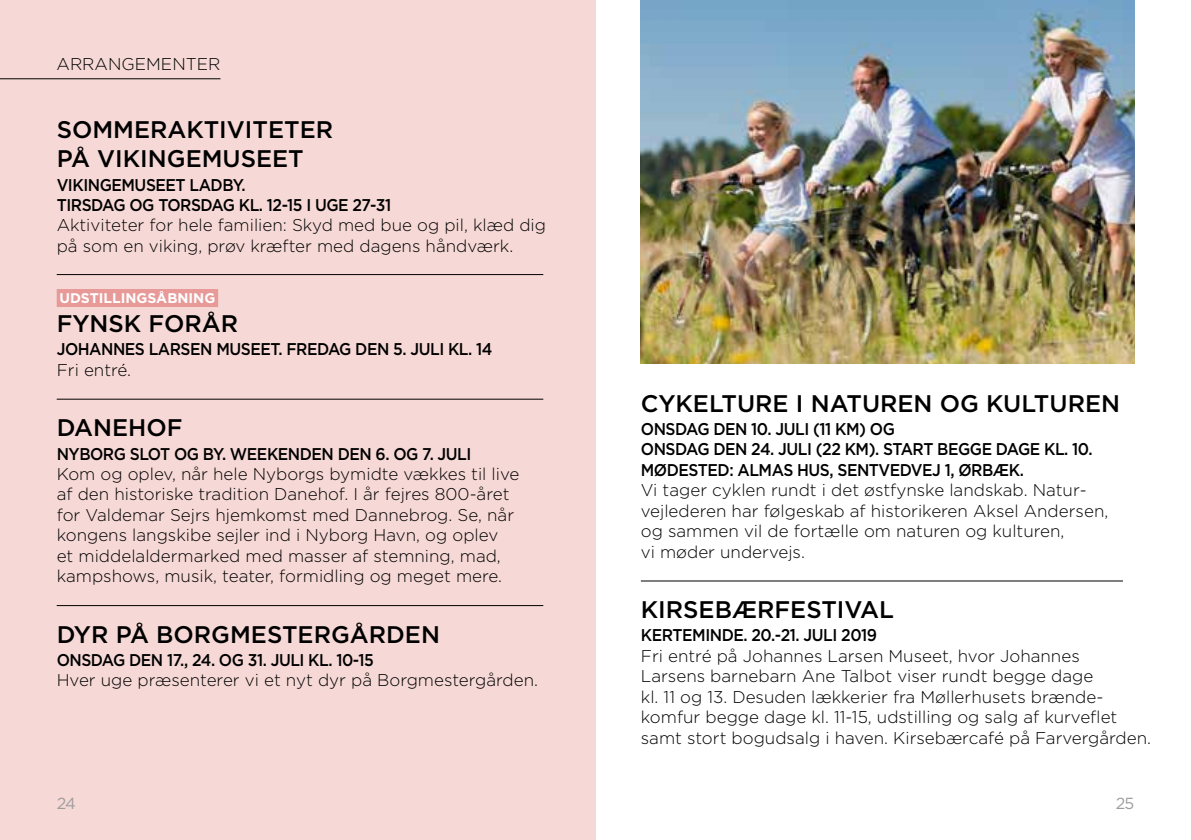
<style>
.page{position:relative;width:1191px;height:840px;background:#fff}
.page>*{position:absolute;margin:0;border:0;box-sizing:border-box;transform-origin:0 0}
.t1{font:500 24px/28.8px "Gotham";color:#000}
.t2{font:300 17px/20.4px "Gotham";color:#000}
.t3{font:500 17px/20.4px "Gotham";letter-spacing:-.03em;color:#000;scale:.92 1}
.t4{font:16px "Gotham";color:#9d9d9c}
.t5{font:700 14px "Gotham";color:#fff}
</style>
<div class="page">
<div style="left:0;top:0;width:595px;height:839px;background:#f6d9d6"></div>
<hr style="left:57px;top:274px;width:486px;height:1px;background:#000">
<div style="left:57px;top:289px;width:161px;height:18px;background:#e89a99"></div>
<hr style="left:57px;top:398px;width:486px;height:1px;background:#000">
<hr style="left:57px;top:605px;width:486px;height:1px;background:#000">
<hr style="left:0;top:78px;width:220px;height:1px;background:#000">
<hr style="left:641px;top:580px;width:482px;height:1px;background:#000">
<img style="left:641px;top:0;width:493px;height:363px">
<p class="t2" style="left:57px;top:54px;width:165px">ARRANGEMENTER</p>
<h1 class="t1" style="left:57px;top:115px;width:278px">SOMMERAKTIVITETER<br>PÅ VIKINGEMUSEET</h1>
<p class="t3" style="left:57px;top:174px;width:365px">VIKINGEMUSEET LADBY.<br>TIRSDAG OG TORSDAG KL. 12-15 I UGE 27-31</p>
<p class="t2" style="left:57px;top:214px;width:491px">Aktiviteter for hele familien: Skyd med bue og pil, klæd dig på som en viking, prøv kræfter med dagens håndværk.</p>
<p class="t5" style="left:60px;top:289px;width:157px">UDSTILLINGSÅBNING</p>
<h1 class="t1" style="left:57px;top:308px;width:183px">FYNSK FORÅR</h1>
<p class="t3" style="left:57px;top:338px;width:475px">JOHANNES LARSEN MUSEET. FREDAG DEN 5. JULI KL. 14</p>
<p class="t2" style="left:57px;top:359px;width:76px">Fri entré.</p>
<h1 class="t1" style="left:57px;top:413px;width:127px">DANEHOF</h1>
<p class="t3" style="left:57px;top:443px;width:452px">NYBORG SLOT OG BY. WEEKENDEN DEN 6. OG 7. JULI</p>
<p class="t2" style="left:57px;top:463px;width:464px">Kom og oplev, når hele Nyborgs bymidte vækkes til live af den historiske tradition Danehof. I år fejres 800-året for Valdemar Sejrs hjemkomst med Dannebrog. Se, når kongens langskibe sejler ind i Nyborg Havn, og oplev<br>et middelaldermarked med masser af stemning, mad, kampshows, musik, teater, formidling og meget mere.</p>
<h1 class="t1" style="left:57px;top:619px;width:385px">DYR PÅ BORGMESTERGÅRDEN</h1>
<p class="t3" style="left:57px;top:649px;width:346px">ONSDAG DEN 17., 24. OG 31. JULI KL. 10-15</p>
<p class="t2" style="left:57px;top:669px;width:483px">Hver uge præsenterer vi et nyt dyr på Borgmestergården.</p>
<h1 class="t1" style="left:641px;top:388px;width:481px">CYKELTURE I NATUREN OG KULTUREN</h1>
<p class="t3" style="left:641px;top:418px;width:492px">ONSDAG DEN 10. JULI (11 KM) OG<br>ONSDAG DEN 24. JULI (22 KM). START BEGGE DAGE KL. 10.<br>MØDESTED: ALMAS HUS, SENTVEDVEJ 1, ØRBÆK.</p>
<p class="t2" style="left:641px;top:479px;width:469px">Vi tager cyklen rundt i det østfynske landskab. Natur&shy;vejlederen har følgeskab af historikeren Aksel Andersen, og sammen vil de fortælle om naturen og kulturen,<br>vi møder undervejs.</p>
<h1 class="t1" style="left:641px;top:594px;width:254px">KIRSEBÆRFESTIVAL</h1>
<p class="t3" style="left:641px;top:624px;width:258px">KERTEMINDE. 20.-21. JULI 2019</p>
<p class="t2" style="left:641px;top:644px;width:512px">Fri entré på Johannes Larsen Museet, hvor Johannes<br>Larsens barnebarn Ane Talbot viser rundt begge dage<br>kl. 11 og 13. Desuden lækkerier fra Møllerhusets brænde&shy;komfur begge dage kl. 11-15, udstilling og salg af kurveflet samt stort bogudsalg i haven. Kirsebærcafé på Farvergården.</p>
<p class="t4" style="left:57px;top:792px;width:21px">24</p>
<p class="t4" style="left:1115px;top:792px;width:20px">25</p>
</div>
